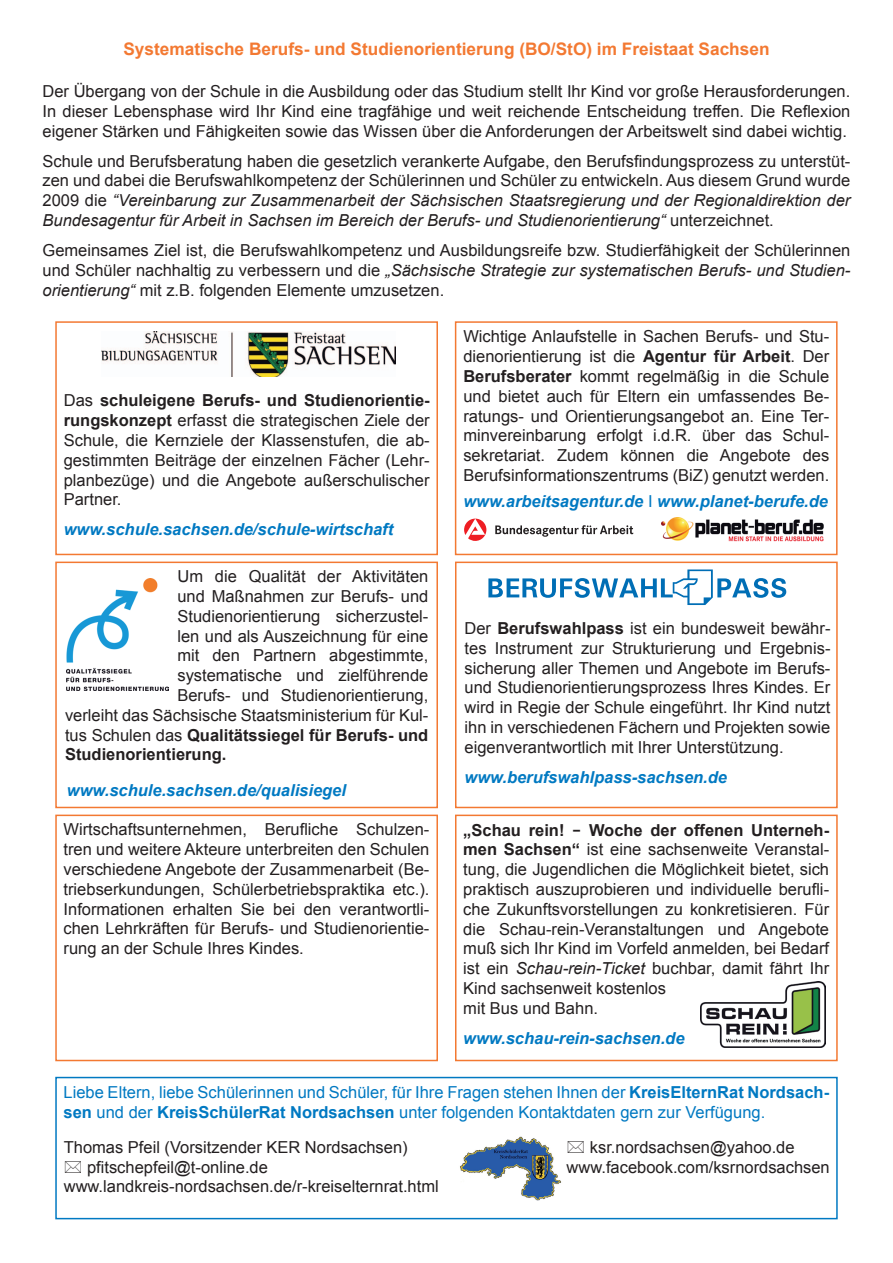
<style>
.page{position:relative;width:893px;height:1263px;background:#fff}
.page>*{position:absolute;margin:0;border:0;box-sizing:border-box;transform-origin:0 0}
.t1{font:700 17.25px "Arial";color:#f37932}
.t2{font:16.5px/19.8px "Arial";color:#231f20;text-align:justify}
.t3{font:16.5px/19.8px "Arial";color:#0079c2}
.t4{font:italic 700 16.5px "Arial";color:#0079c2}
.t5{font:700 16.5px "Arial";color:#231f20}
.s1{font-style:italic}
.s2{font-weight:700}
.s3{font-weight:400;font-style:normal}
.s4{font-weight:400}
.s5{font-family:"Consolas";font-weight:700}
</style>
<div class="page">
<img style="left:460px;top:1136px;width:101px;height:64px">
<div style="left:55px;top:1077px;width:783px;height:142px;border:2px solid #0079c2"></div>
<div style="left:55px;top:321px;width:383px;height:234px;border:2px solid #f37932"></div>
<div style="left:55px;top:562px;width:383px;height:246px;border:2px solid #f37932"></div>
<div style="left:455px;top:562px;width:383px;height:246px;border:2px solid #f37932"></div>
<div style="left:55px;top:815px;width:383px;height:246px;border:2px solid #f37932"></div>
<div style="left:455px;top:815px;width:383px;height:246px;border:2px solid #f37932"></div>
<svg style="left:488px;top:569px;width:298px;height:36px"></svg>
<img style="left:67px;top:579px;width:102px;height:111px">
<img style="left:701px;top:981px;width:124px;height:66px">
<img style="left:101px;top:332px;width:294px;height:45px">
<div style="left:455px;top:321px;width:383px;height:234px;border:2px solid #f37932"></div>
<svg style="left:495px;top:525px;width:138px;height:12px"></svg>
<svg style="left:464px;top:519px;width:22px;height:22px"></svg>
<img style="left:661px;top:517px;width:163px;height:25px">
<p class="t1" style="left:123px;top:38px;width:648px">Systematische Berufs- und Studienorientierung (BO/StO) im Freistaat Sachsen</p>
<p class="t2" style="left:43px;top:82px;width:809px">Der Übergang von der Schule in die Ausbildung oder das Studium stellt Ihr Kind vor große Herausforderungen.<br>In dieser Lebensphase wird Ihr Kind eine tragfähige und weit reichende Entscheidung treffen. Die Reflexion eigener Stärken und Fähigkeiten sowie das Wissen über die Anforderungen der Arbeitswelt sind dabei wichtig.</p>
<p class="t2" style="left:43px;top:151px;width:809px">Schule und Berufsberatung haben die gesetzlich verankerte Aufgabe, den Berufsfindungsprozess zu unterstüt&shy;zen und dabei die Berufswahlkompetenz der Schülerinnen und Schüler zu entwickeln. Aus diesem Grund wurde 2009 die <span class="s1">“Vereinbarung zur Zusammenarbeit der Sächsischen Staatsregierung und der Regionaldirektion der Bundesagentur für Arbeit in Sachsen im Bereich der Berufs- und Studienorientierung“</span> unterzeichnet.</p>
<p class="t2" style="left:43px;top:241px;width:809px">Gemeinsames Ziel ist, die Berufswahlkompetenz und Ausbildungsreife bzw. Studierfähigkeit der Schülerinnen und Schüler nachhaltig zu verbessern und die <span class="s1">„Sächsische Strategie zur systematischen Berufs- und Studien&shy;orientierung“</span> mit z.B. folgenden Elemente umzusetzen.</p>
<p class="t2" style="left:463px;top:327px;width:367px">Wichtige Anlaufstelle in Sachen Berufs- und Stu&shy;dienorientierung ist die <span class="s2">Agentur für Arbeit</span>. Der <span class="s2">Berufsberater</span> kommt regelmäßig in die Schule und bietet auch für Eltern ein umfassendes Be&shy;ratungs- und Orientierungsangebot an. Eine Ter&shy;minvereinbarung erfolgt i.d.R. über das Schul&shy;sekretariat. Zudem können die Angebote des Berufsinformationszentrums (BiZ) genutzt werden.</p>
<p class="t4" style="left:463px;top:490px;width:366px">www.arbeitsagentur.de <span class="s3">I</span> www.planet-berufe.de</p>
<p class="t2" style="left:64px;top:391px;width:367px">Das <span class="s2">schuleigene Berufs- und Studienorientie&shy;rungskonzept</span> erfasst die strategischen Ziele der Schule, die Kernziele der Klassenstufen, die ab&shy;gestimmten Beiträge der einzelnen Fächer (Lehr&shy;planbezüge) und die Angebote außerschulischer Partner.</p>
<p class="t4" style="left:64px;top:519px;width:331px">www.schule.sachsen.de/schule-wirtschaft</p>
<p class="t2" style="left:177px;top:567px;width:252px">Um die Qualität der Aktivitäten</p>
<p class="t2" style="left:177px;top:586px;width:252px">und Maßnahmen zur Berufs- und</p>
<p class="t2" style="left:177px;top:606px;width:252px">Studienorientierung sicherzustel-</p>
<p class="t2" style="left:177px;top:626px;width:252px">len und als Auszeichnung für eine</p>
<p class="t2" style="left:177px;top:646px;width:252px">mit den Partnern abgestimmte,</p>
<p class="t2" style="left:177px;top:666px;width:252px">systematische und zielführende</p>
<p class="t2" style="left:177px;top:685px;width:252px">Berufs- und Studienorientierung,</p>
<p class="t2" style="left:65px;top:705px;width:365px">verleiht das Sächsische Staatsministerium für Kul-</p>
<p class="t5" style="left:65px;top:724px;width:365px"><span class="s4">tus Schulen das</span> Qualitätssiegel für Berufs- und</p>
<p class="t5" style="left:65px;top:744px;width:163px">Studienorientierung.</p>
<p class="t2" style="left:465px;top:618px;width:367px">Der <span class="s2">Berufswahlpass</span> ist ein bundesweit bewähr&shy;tes Instrument zur Strukturierung und Ergebnis&shy;sicherung aller Themen und Angebote im Berufs&shy;und Studienorientierungsprozess Ihres Kindes. Er wird in Regie der Schule eingeführt. Ihr Kind nutzt ihn in verschiedenen Fächern und Projekten sowie eigenverantwortlich mit Ihrer Unterstützung.</p>
<p class="t4" style="left:465px;top:766px;width:264px">www.berufswahlpass-sachsen.de</p>
<p class="t4" style="left:67px;top:779px;width:281px">www.schule.sachsen.de/qualisiegel</p>
<p class="t2" style="left:64px;top:820px;width:367px">Wirtschaftsunternehmen, Berufliche Schulzen&shy;tren und weitere Akteure unterbreiten den Schulen verschiedene Angebote der Zusammenarbeit (Be&shy;triebserkundungen, Schülerbetriebspraktika etc.).<br>Informationen erhalten Sie bei den verantwortli&shy;chen Lehrkräften für Berufs- und Studienorientie&shy;rung an der Schule Ihres Kindes.</p>
<p class="t2" style="left:463px;top:820px;width:367px;text-align:left"><span class="s2">„Schau rein!</span> <span class="s5">–</span> <span class="s2">Woche der offenen Unterneh&shy;men Sachsen“</span> ist eine sachsenweite Veranstal&shy;tung, die Jugendlichen die Möglichkeit bietet, sich praktisch auszuprobieren und individuelle berufli&shy;che Zukunftsvorstellungen zu konkretisieren. Für die Schau-rein-Veranstaltungen und Angebote muß sich Ihr Kind im Vorfeld anmelden, bei Bedarf ist ein <span class="s1">Schau-rein-Ticket</span> buchbar, damit fährt Ihr Kind sachsenweit kostenlos<br>mit Bus und Bahn.</p>
<p class="t4" style="left:463px;top:1027px;width:223px">www.schau-rein-sachsen.de</p>
<p class="t3" style="left:64px;top:1082px;width:767px">Liebe Eltern, liebe Schülerinnen und Schüler, für Ihre Fragen stehen Ihnen der <span class="s2">KreisElternRat Nordsach&shy;sen</span> und der <span class="s2">KreisSchülerRat Nordsachsen</span> unter folgenden Kontaktdaten gern zur Verfügung.</p>
<p class="t2" style="left:567px;top:1138px;width:265px;text-indent:23px">ksr.nordsachsen@yahoo.de www.facebook.com/ksrnordsachsen</p>
<p class="t2" style="left:64px;top:1137px;width:345px">Thomas Pfeil (Vorsitzender KER Nordsachsen)</p>
<p class="t2" style="left:87px;top:1157px;width:182px">pfitschepfeil@t-online.de</p>
<p class="t2" style="left:64px;top:1177px;width:377px">www.landkreis-nordsachsen.de/r-kreiselternrat.html</p>
</div>
